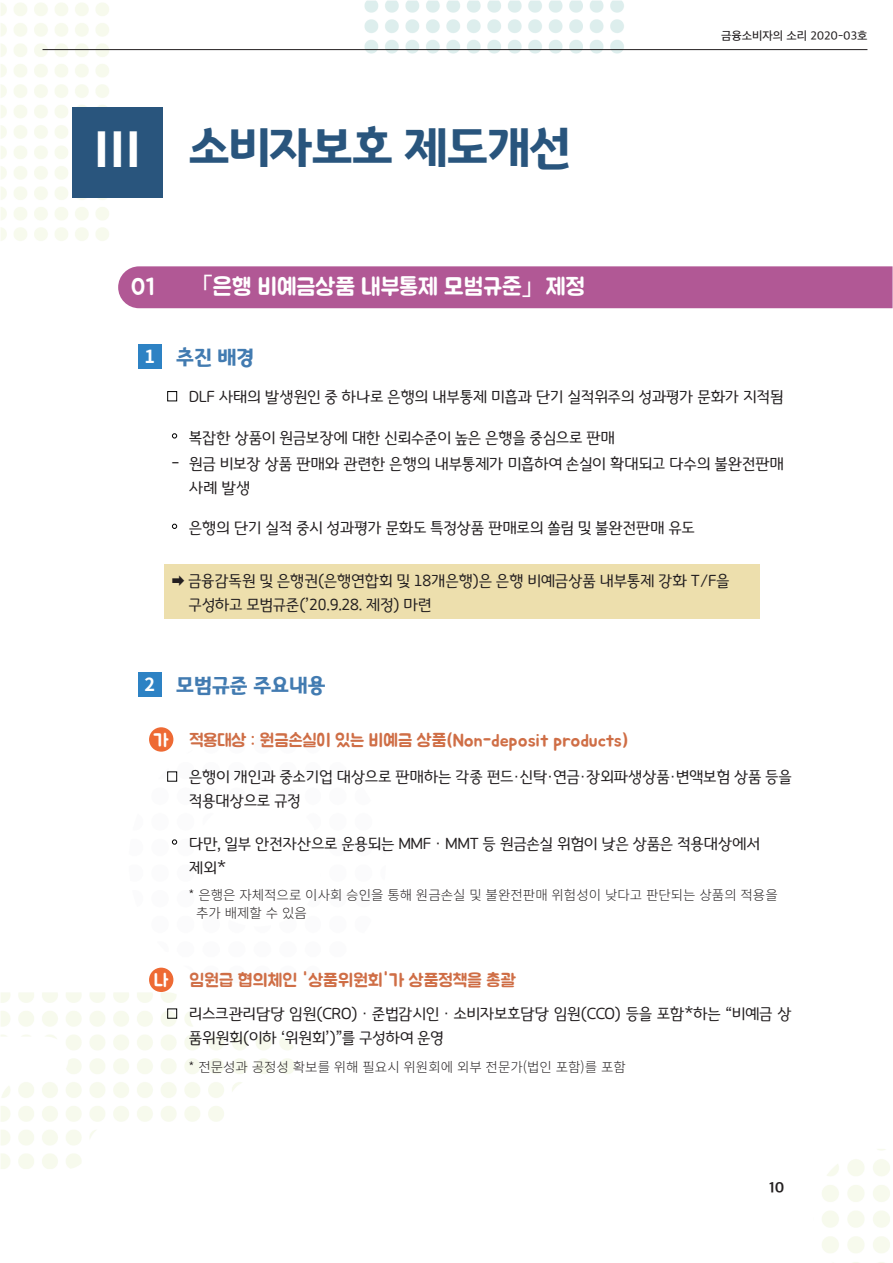
<style>
.page{position:relative;width:893px;height:1263px;background:#fff}
.page>*{position:absolute;margin:0;border:0;box-sizing:border-box;transform-origin:0 0}
.t1{font:48px "Gyeonggi Title B";letter-spacing:-.01em;color:#29557d}
.t2{font:700 48px "Noto Sans CJ Kkr";color:#fff}
.t3{font:24px "BMJUAOTF";color:#fff}
.t4{font:21px "Gyeonggi Title B";color:#427bb1}
.t5{font:18px "BMJUAOTF";color:#cf6e46}
.t6{font:18px "BMJUAOTF";color:#fff}
.t7{font:700 18px "Noto Sans CJ Kkr";color:#fff}
.t8{font:18px "Gyeonggi Title L";color:#231f20}
.t9{font:16.5px/24px "Gyeonggi Title L";letter-spacing:-.025em;color:#231f20}
.t10{font:700 15px "Apple SD Gothic Neo";color:#231f20}
.t11{font:300 13.5px "Noto Sans CJ Kkr";color:#231f20}
.t12{font:500 12px "Apple SD Gothic Neo";color:#231f20}
.s1{font-family:"Noto Sans CJ Kkr"}
.s2{font-family:"Seoul Namsan EB"}
</style>
<div class="page">
<img style="left:1px;top:0;width:891px;height:1263px">
<hr style="left:43px;top:49px;width:824px;height:1px;background:#231f20">
<div style="left:118px;top:266px;width:775px;height:42px;background:#b15895"></div>
<svg style="left:172px;top:433px;width:5px;height:5px"></svg>
<svg style="left:172px;top:840px;width:5px;height:4px"></svg>
<svg style="left:172px;top:524px;width:5px;height:5px"></svg>
<div style="left:149px;top:727px;width:24px;height:25px;background:#ee6a34;border-radius:50%"></div>
<div style="left:149px;top:968px;width:24px;height:24px;background:#ee6a34;border-radius:50%"></div>
<div style="left:167px;top:391px;width:10px;height:10px;border:1px solid #030303"></div>
<div style="left:167px;top:772px;width:10px;height:9px;border:1px solid #030303"></div>
<div style="left:167px;top:1009px;width:10px;height:9px;border:1px solid #030303"></div>
<div style="left:138px;top:344px;width:24px;height:25px;background:#2d82c4"></div>
<div style="left:138px;top:672px;width:24px;height:24px;background:#2d82c4"></div>
<div style="left:72px;top:107px;width:91px;height:91px;background:#29557d"></div>
<div style="left:164px;top:564px;width:596px;height:55px;background:#eddfad"></div>
<p class="t2" style="left:93px;top:123px;width:49px">Ⅲ</p>
<p class="t1" style="left:189px;top:118px;width:383px">소비자보호 제도개선</p>
<p class="t3" style="left:131px;top:274px;width:26px">01</p>
<p class="t3" style="left:189px;top:274px;width:397px"><span class="s1">「</span>은행 비예금상품 내부통제 모범규준<span class="s1">」</span>제정</p>
<p class="t7" style="left:144px;top:346px;width:12px">1</p>
<p class="t4" style="left:176px;top:345px;width:79px">추진 배경</p>
<p class="t12" style="left:721px;top:30px;width:148px">금융소비자의 소리 2020-03호</p>
<p class="t9" style="left:189px;top:385px;width:597px">DLF 사태의 발생원인 중 하나로 은행의 내부통제 미흡과 단기 실적위주의 성과평가 문화가 지적됨</p>
<p class="t8" style="left:171px;top:453px;width:10px">-</p>
<p class="t9" style="left:189px;top:426px;width:428px">복잡한 상품이 원금보장에 대한 신뢰수준이 높은 은행을 중심으로 판매</p>
<p class="t9" style="left:189px;top:452px;width:597px">원금 비보장 상품 판매와 관련한 은행의 내부통제가 미흡하여 손실이 확대되고 다수의 불완전판매 사례 발생</p>
<p class="t9" style="left:189px;top:516px;width:508px">은행의 단기 실적 중시 성과평가 문화도 특정상품 판매로의 쏠림 및 불완전판매 유도</p>
<p class="t9" style="left:172px;top:569px;width:559px"><span class="s2">➡</span> 금융감독원 및 은행권(은행연합회 및 18개은행)은 은행 비예금상품 내부통제 강화 T/F을</p>
<p class="t9" style="left:189px;top:593px;width:244px">구성하고 모범규준(’20.9.28. 제정) 마련</p>
<p class="t7" style="left:144px;top:674px;width:12px">2</p>
<p class="t4" style="left:176px;top:672px;width:151px">모범규준 주요내용</p>
<p class="t6" style="left:153px;top:731px;width:16px">가</p>
<p class="t6" style="left:153px;top:971px;width:16px">나</p>
<p class="t5" style="left:189px;top:731px;width:440px">적용대상 : 원금손실이 있는 비예금 상품(Non-deposit products)</p>
<p class="t9" style="left:189px;top:765px;width:605px">은행이 개인과 중소기업 대상으로 판매하는 각종 펀드·신탁·연금·장외파생상품·변액보험 상품 등을 적용대상으로 규정</p>
<p class="t9" style="left:189px;top:832px;width:573px">다만, 일부 안전자산으로 운용되는 MMFㆍMMT 등 원금손실 위험이 낮은 상품은 적용대상에서</p>
<p class="t9" style="left:189px;top:856px;width:39px">제외*</p>
<p class="t11" style="left:189px;top:887px;width:591px">* 은행은 자체적으로 이사회 승인을 통해 원금손실 및 불완전판매 위험성이 낮다고 판단되는 상품의 적용을</p>
<p class="t11" style="left:196px;top:905px;width:112px">추가 배제할 수 있음</p>
<p class="t5" style="left:189px;top:971px;width:327px">임원급 협의체인 '상품위원회'가 상품정책을 총괄</p>
<p class="t9" style="left:189px;top:1002px;width:605px">리스크관리담당 임원(CRO)ㆍ준법감시인ㆍ소비자보호담당 임원(CCO) 등을 포함*하는 “비예금 상 품위원회(이하 ‘위원회’)”를 구성하여 운영</p>
<p class="t11" style="left:189px;top:1060px;width:439px">* 전문성과 공정성 확보를 위해 필요시 위원회에 외부 전문가(법인 포함)를 포함</p>
<p class="t10" style="left:769px;top:1179px;width:17px">10</p>
</div>
